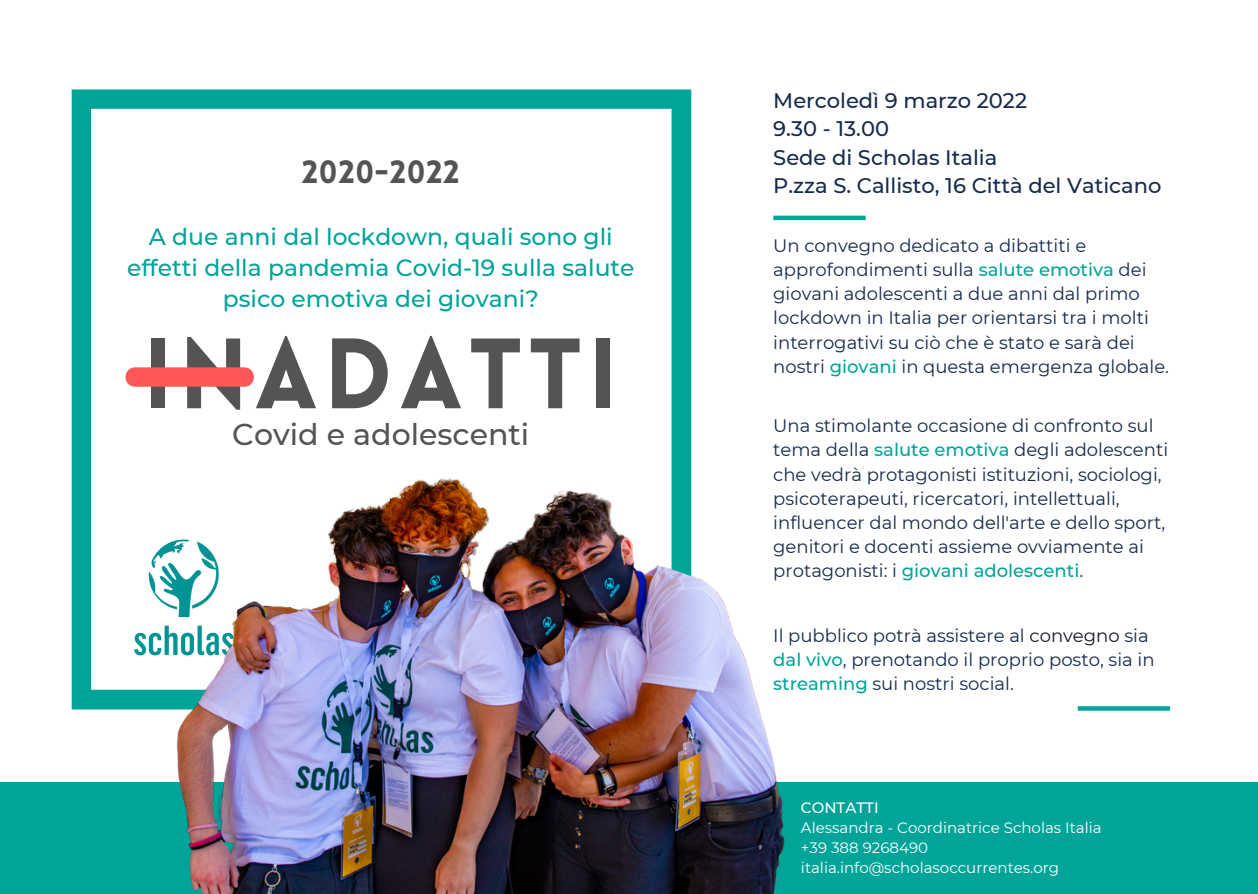
<style>
.page{position:relative;width:1258px;height:894px;background:#fff}
.page>*{position:absolute;margin:0;border:0;box-sizing:border-box;transform-origin:0 0}
.t1{font:900 97.5px "Lovelo";letter-spacing:.065em;color:#545454}
.t2{font:900 31.5px "Lovelo";letter-spacing:.02em;color:#545454}
.t3{font:500 30px "Montserrat";color:#545454}
.t4{font:500 23.4px/31.2px "Montserrat";color:#00a499;text-align:center}
.t5{font:500 21px "Montserrat";color:#152a4c}
.t6{font:18px/24px "Montserrat";color:#152a4c}
.t7{font:15px "Montserrat";color:#fff}
.t8{font:500 15px "Montserrat";color:#fff}
.s1{font-weight:500;color:#00a499}
.s2{color:#1a1824}
</style>
<div class="page">
<svg style="left:72px;top:89px;width:619px;height:620px"></svg>
<div style="left:0;top:781px;width:1258px;height:112px;background:#00a499"></div>
<img style="left:169px;top:473px;width:628px;height:420px">
<div style="left:135px;top:367px;width:110px;height:19px;background:#ff5757"></div>
<div style="left:773px;top:215px;width:93px;height:5px;background:#00a499"></div>
<svg style="left:1078px;top:706px;width:92px;height:4px"></svg>
<p class="t2" style="left:302px;top:159px;width:159px">2020-2022</p>
<p class="t4" style="left:127px;top:220px;width:509px">A due anni dal lockdown, quali sono gli effetti della pandemia Covid-19 sulla salute psico emotiva dei giovani?</p>
<p class="t1" style="left:143px;top:335px;width:476px">INADATTi</p>
<p class="t5" style="left:773px;top:88px;width:255px">Mercoledì 9 marzo 2022</p>
<p class="t5" style="left:773px;top:116px;width:117px">9.30 - 13.00</p>
<p class="t5" style="left:773px;top:144px;width:226px">Sede di Scholas Italia</p>
<p class="t5" style="left:773px;top:172px;width:390px">P.zza S. Callisto, 16 Città del Vaticano</p>
<p class="t6" style="left:773px;top:234px;width:397px">Un convegno dedicato a dibattiti e approfondimenti sulla <span class="s1">salute emotiva</span> dei giovani adolescenti a due anni dal primo lockdown in Italia per orientarsi tra i molti interrogativi su ciò che è stato e sarà dei nostri <span class="s1">giovani</span> in questa emergenza globale.</p>
<p class="t3" style="left:232px;top:415px;width:298px">Covid e adolescenti</p>
<p class="t6" style="left:773px;top:414px;width:396px">Una stimolante occasione di confronto sul tema della <span class="s1">salute emotiva</span> degli adolescenti che vedrà protagonisti istituzioni, sociologi, psicoterapeuti, ricercatori, intellettuali, influencer dal mondo dell'arte e dello sport, genitori e docenti assieme ovviamente ai protagonisti: i <span class="s1">giovani adolescenti</span>.</p>
<p class="t6" style="left:773px;top:623px;width:383px">Il pubblico potrà assistere al <span class="s2">convegno</span> sia <span class="s1">dal vivo</span>, prenotando il proprio posto, sia in <span class="s1">streaming</span> sui nostri social.</p>
<p class="t8" style="left:801px;top:798px;width:79px">CONTATTI</p>
<p class="t7" style="left:801px;top:818px;width:302px">Alessandra - Coordinatrice Scholas Italia</p>
<p class="t7" style="left:801px;top:838px;width:129px">+39 388 9268490</p>
<p class="t7" style="left:801px;top:858px;width:260px">italia.info@scholasoccurrentes.org</p>
</div>
